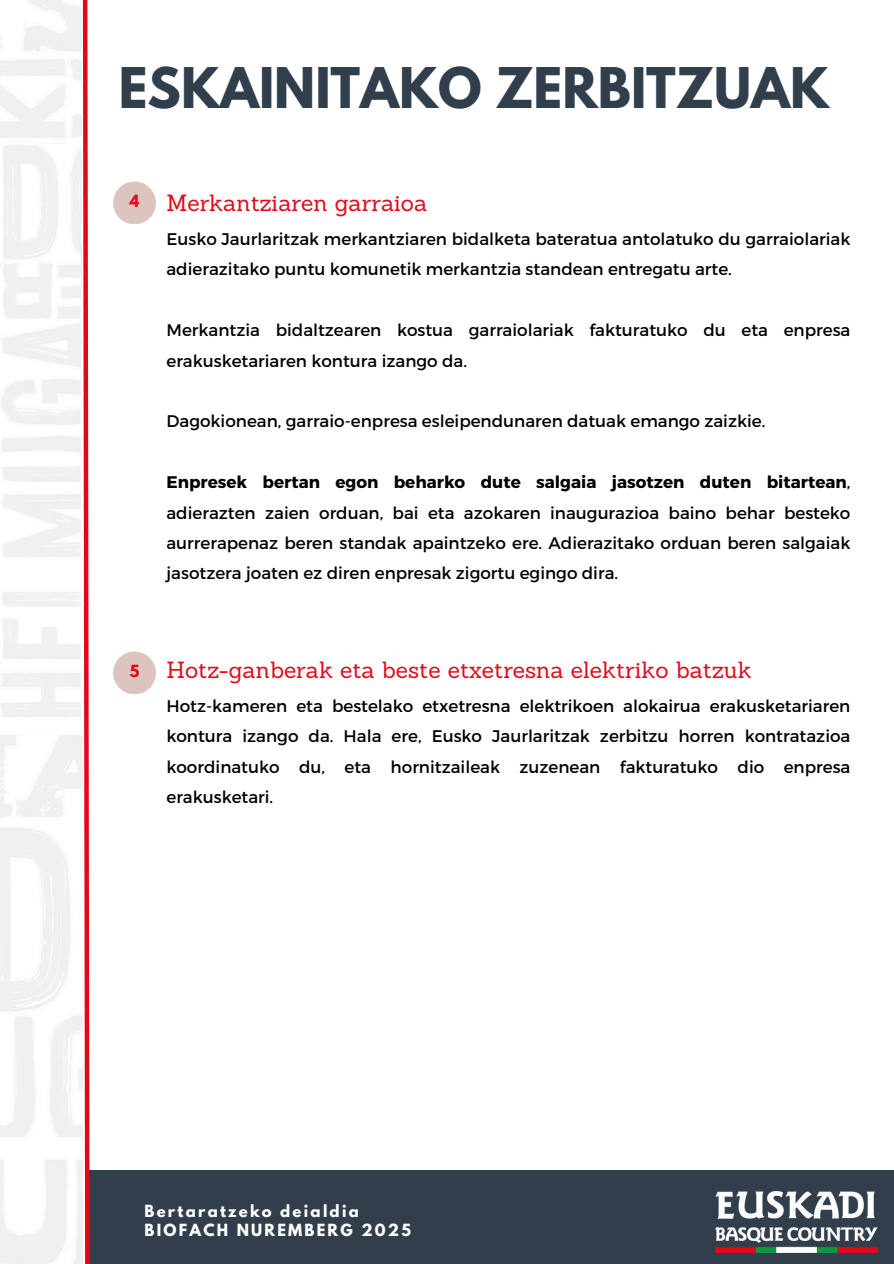
<style>
.page{position:relative;width:894px;height:1264px;background:#fff}
.page>*{position:absolute;margin:0;border:0;box-sizing:border-box;transform-origin:0 0}
.t1{font:700 49.65px "League Spartan";color:#303f4b}
.t2{font:22.8px "Sanchez";color:#e30717}
.t3{font:16.8px/30.3px "Montserrat";color:#000;text-align:justify}
.t4{font:700 14.85px "League Spartan";letter-spacing:.15em;color:#fff}
.t5{font:700 14.85px "League Spartan";color:#e30717}
.s1{font-weight:700}
</style>
<div class="page">
<div style="left:86px;top:1170px;width:807px;height:93px;background:#303f4b"></div>
<img style="left:715px;top:1191px;width:162px;height:61px">
<svg style="left:81px;top:0;width:9px;height:1263px"></svg>
<div style="left:113px;top:651px;width:43px;height:43px;background:#dcc5be;border-radius:50%"></div>
<div style="left:113px;top:181px;width:43px;height:43px;background:#dcc5be;border-radius:50%"></div>
<h2 class="t1" style="left:119px;top:63px;width:711px">ESKAINITAKO ZERBITZUAK</h2>
<p class="t5" style="left:129px;top:194px;width:11px">4</p>
<p class="t2" style="left:166px;top:188px;width:262px">Merkantziaren garraioa</p>
<p class="t3" style="left:166px;top:223px;width:685px">Eusko Jaurlaritzak merkantziaren bidalketa bateratua antolatuko du garraiolariak adierazitako puntu komunetik merkantzia standean entregatu arte.</p>
<p class="t3" style="left:166px;top:314px;width:685px">Merkantzia bidaltzearen kostua garraiolariak fakturatuko du eta enpresa erakusketariaren kontura izango da.</p>
<p class="t3" style="left:166px;top:405px;width:600px">Dagokionean, garraio-enpresa esleipendunaren datuak emango zaizkie.</p>
<p class="t3" style="left:166px;top:466px;width:685px"><span class="s1">Enpresek bertan egon beharko dute salgaia jasotzen duten bitartean</span>, adierazten zaien orduan, bai eta azokaren inaugurazioa baino behar besteko aurrerapenaz beren standak apaintzeko ere. Adierazitako orduan beren salgaiak jasotzera joaten ez diren enpresak zigortu egingo dira.</p>
<h2 class="t5" style="left:130px;top:664px;width:11px">5</h2>
<p class="t2" style="left:166px;top:655px;width:586px">Hotz-ganberak eta beste etxetresna elektriko batzuk</p>
<p class="t3" style="left:166px;top:690px;width:685px">Hotz-kameren eta bestelako etxetresna elektrikoen alokairua erakusketariaren kontura izango da. Hala ere, Eusko Jaurlaritzak zerbitzu horren kontratazioa koordinatuko du, eta hornitzaileak zuzenean fakturatuko dio enpresa erakusketari.</p>
<p class="t4" style="left:144px;top:1203px;width:216px">Bertaratzeko deialdia</p>
<h2 class="t4" style="left:144px;top:1222px;width:268px">BIOFACH NUREMBERG 2025</h2>
<p class="t4" style="left:144px;top:1222px;width:227px">Enero - Marzo de 2020</p>
</div>
